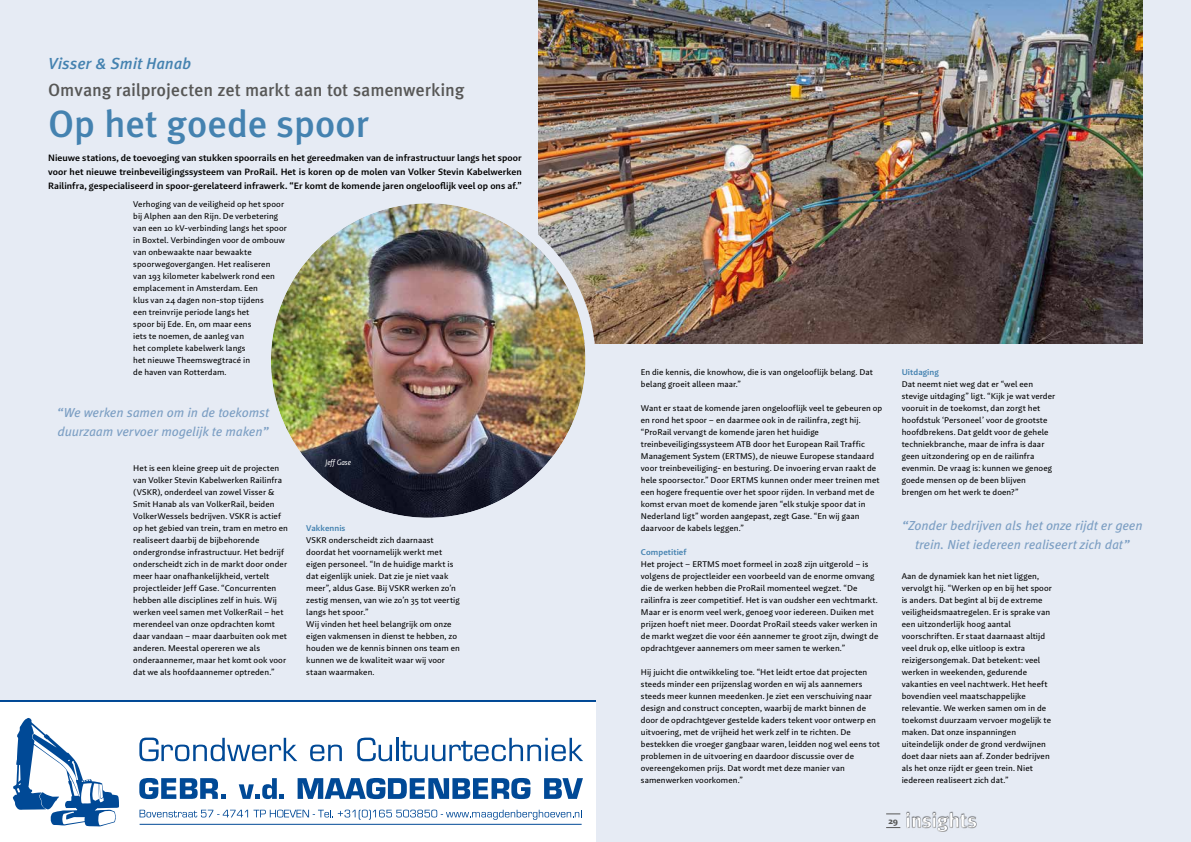
<style>
.page{position:relative;width:1191px;height:842px;background:#e6ebf4}
.page>*{position:absolute;margin:0;border:0;box-sizing:border-box;transform-origin:0 0}
.t1{font:500 38px "Meta Pro";letter-spacing:-.01em;color:#4482b0}
.t2{font:700 20.8px "Meta Pro";letter-spacing:-.025em;color:#fff}
.t3{font:500 17.7px "Meta Pro";letter-spacing:-.01em;color:#575756}
.t4{font:italic 500 16px "Meta Pro";letter-spacing:-.005em;color:#4482b0}
.t5{font:italic 13px/19px "Meta Pro";letter-spacing:-.01em;color:#7b9ec3}
.t6{font:600 9.4px/14px "Brando Sans";letter-spacing:.005em;color:#000;text-align:justify}
.t7{font:700 9px "Brando Sans";color:#575756}
.t8{font:8.5px/12px "Brando Sans Text";letter-spacing:.01em;color:#000}
.t9{font:600 8.5px "Brando Sans";letter-spacing:.005em;color:#4482b0}
.t10{font:italic 8px "Brando Sans Text";color:#fff;scale:.85 1}
</style>
<div class="page">
<img style="left:539px;top:0;width:603px;height:344px">
<img style="left:271px;top:203px;width:314px;height:315px;border-radius:157px">
<div style="left:261px;top:193px;width:334px;height:335px;border:10px solid #e6ebf4;border-radius:50%"></div>
<div style="left:0;top:700px;width:595px;height:142px;background:#fff"></div>
<svg style="left:139px;top:778px;width:87px;height:21px"></svg>
<svg style="left:239px;top:778px;width:45px;height:21px"></svg>
<svg style="left:297px;top:778px;width:233px;height:21px"></svg>
<svg style="left:544px;top:778px;width:39px;height:21px"></svg>
<svg style="left:139px;top:738px;width:158px;height:23px"></svg>
<svg style="left:310px;top:745px;width:32px;height:16px"></svg>
<svg style="left:357px;top:738px;width:35px;height:23px"></svg>
<hr style="left:396px;top:738px;width:3px;height:23px;background:#004996">
<svg style="left:401px;top:738px;width:182px;height:23px"></svg>
<svg style="left:139px;top:810px;width:443px;height:10px"></svg>
<hr style="left:140px;top:824px;width:441px;height:1px;background:#004996">
<svg style="left:13px;top:718px;width:106px;height:108px"></svg>
<hr style="left:0;top:700px;width:595px;height:2px;background:#004996">
<svg style="left:886px;top:814px;width:14px;height:1px"></svg>
<svg style="left:886px;top:827px;width:14px;height:1px"></svg>
<div style="left:906px;top:812px;width:71px;height:20px;background:#000;opacity:.55"></div>
<div style="left:906px;top:812px;width:70px;height:20px;background:#000;opacity:.6"></div>
<h3 class="t4" style="left:48px;top:51px;width:145px">Visser &amp; Smit Hanab</h3>
<h3 class="t3" style="left:48px;top:76px;width:418px">Omvang railprojecten zet markt aan tot samenwerking</h3>
<h1 class="t1" style="left:48px;top:94px;width:322px">Op het goede spoor</h1>
<p class="t6" style="left:48px;top:151px;width:475px">Nieuwe stations, de toevoeging van stukken spoorrails en het gereedmaken van de infrastructuur langs het spoor voor het nieuwe treinbeveiligingssysteem van ProRail. Het is koren op de molen van Volker Stevin Kabelwerken Railinfra, gespecialiseerd in spoor-gerelateerd infrawerk. “Er komt de komende jaren ongelooflijk veel op ons af.”</p>
<p class="t8" style="left:133px;top:198px;width:155px">Verhoging van de veiligheid op het spoor bij Alphen aan den Rijn. De verbetering van een 10 kV-verbinding langs het spoor in Boxtel. Verbindingen voor de ombouw van onbewaakte naar bewaakte spoorwegovergangen. Het realiseren<br>van 193 kilometer kabelwerk rond een emplacement in Amsterdam. Een<br>klus van 24 dagen non-stop tijdens<br>een treinvrije periode langs het<br>spoor bij Ede. En, om maar eens<br>iets te noemen, de aanleg van<br>het complete kabelwerk langs<br>het nieuwe Theemswegtracé in<br>de haven van Rotterdam.</p>
<h3 class="t5" style="left:57px;top:402px;width:214px">“We werken samen om in de toekomst duurzaam vervoer mogelijk te maken”</h3>
<p class="t8" style="left:133px;top:462px;width:156px">Het is een kleine greep uit de projecten van Volker Stevin Kabelwerken Railinfra (VSKR), onderdeel van zowel Visser &amp; Smit Hanab als van VolkerRail, beiden VolkerWessels bedrijven. VSKR is actief op het gebied van trein, tram en metro en realiseert daarbij de bijbehorende ondergrondse infrastructuur. Het bedrijf onderscheidt zich in de markt door onder meer haar onafhankelijkheid, vertelt projectleider Jeff Gase. “Concurrenten hebben alle disciplines zelf in huis. Wij werken veel samen met VolkerRail – het merendeel van onze opdrachten komt daar vandaan – maar daarbuiten ook met anderen. Meestal opereren we als onderaannemer, maar het komt ook voor dat we als hoofdaannemer optreden.”</p>
<p class="t10" style="left:325px;top:457px;width:32px">Jeff Gase</p>
<p class="t9" style="left:306px;top:523px;width:41px">Vakkennis</p>
<p class="t8" style="left:306px;top:534px;width:155px">VSKR onderscheidt zich daarnaast doordat het voornamelijk werkt met eigen personeel. “In de huidige markt is dat eigenlijk uniek. Dat zie je niet vaak meer”, aldus Gase. Bij VSKR werken zo’n zestig mensen, van wie zo’n 35 tot veertig langs het spoor.”<br>Wij vinden het heel belangrijk om onze eigen vakmensen in dienst te hebben, zo houden we de kennis binnen ons team en kunnen we de kwaliteit waar wij voor staan waarmaken.</p>
<p class="t8" style="left:641px;top:366px;width:234px">En die kennis, die knowhow, die is van ongelooflijk belang. Dat belang groeit alleen maar.”</p>
<p class="t8" style="left:641px;top:402px;width:243px">Want er staat de komende jaren ongelooflijk veel te gebeuren op en rond het spoor – en daarmee ook in de railinfra, zegt hij. “ProRail vervangt de komende jaren het huidige treinbeveiligingssysteem ATB door het European Rail Traffic Management System (ERTMS), de nieuwe Europese standaard voor treinbeveiliging- en besturing. De invoering ervan raakt de hele spoorsector.” Door ERTMS kunnen onder meer treinen met een hogere frequentie over het spoor rijden. In verband met de komst ervan moet de komende jaren “elk stukje spoor dat in Nederland ligt” worden aangepast, zegt Gase. “En wij gaan daarvoor de kabels leggen.”</p>
<p class="t9" style="left:641px;top:547px;width:47px">Competitief</p>
<p class="t8" style="left:641px;top:558px;width:239px">Het project – ERTMS moet formeel in 2028 zijn uitgerold – is volgens de projectleider een voorbeeld van de enorme omvang die de werken hebben die ProRail momenteel wegzet. “De railinfra is zeer competitief. Het is van oudsher een vechtmarkt.<br>Maar er is enorm veel werk, genoeg voor iedereen. Duiken met prijzen hoeft niet meer. Doordat ProRail steeds vaker werken in de markt wegzet die voor één aannemer te groot zijn, dwingt de opdrachtgever aannemers om meer samen te werken.”</p>
<p class="t8" style="left:641px;top:666px;width:240px">Hij juicht die ontwikkeling toe. “Het leidt ertoe dat projecten steeds minder een prijzenslag worden en wij als aannemers steeds meer kunnen meedenken. Je ziet een verschuiving naar design and construct concepten, waarbij de markt binnen de door de opdrachtgever gestelde kaders tekent voor ontwerp en uitvoering, met de vrijheid het werk zelf in te richten. De bestekken die vroeger gangbaar waren, leidden nog wel eens tot problemen in de uitvoering en daardoor discussie over de overeengekomen prijs. Dat wordt met deze manier van samenwerken voorkomen.”</p>
<p class="t9" style="left:901px;top:367px;width:39px">Uitdaging</p>
<p class="t8" style="left:901px;top:378px;width:155px">Dat neemt niet weg dat er “wel een stevige uitdaging” ligt. “Kijk je wat verder vooruit in de toekomst, dan zorgt het hoofdstuk ‘Personeel’ voor de grootste hoofdbrekens. Dat geldt voor de gehele techniekbranche, maar de infra is daar geen uitzondering op en de railinfra evenmin. De vraag is: kunnen we genoeg goede mensen op de been blijven brengen om het werk te doen?”</p>
<h3 class="t5" style="left:902px;top:515px;width:242px;text-align:center">“Zonder bedrijven als het onze rijdt er geen trein. Niet iedereen realiseert zich dat”</h3>
<p class="t8" style="left:901px;top:570px;width:152px">Aan de dynamiek kan het niet liggen, vervolgt hij. “Werken op en bij het spoor is anders. Dat begint al bij de extreme veiligheidsmaatregelen. Er is sprake van een uitzonderlijk hoog aantal voorschriften. Er staat daarnaast altijd veel druk op, elke uitloop is extra reizigersongemak. Dat betekent: veel werken in weekenden, gedurende vakanties en veel nachtwerk. Het heeft bovendien veel maatschappelijke relevantie. We werken samen om in de toekomst duurzaam vervoer mogelijk te maken. Dat onze inspanningen uiteindelijk onder de grond verdwijnen doet daar niets aan af. Zonder bedrijven als het onze rijdt er geen trein. Niet iedereen realiseert zich dat.”</p>
<p class="t7" style="left:888px;top:815px;width:11px">29</p>
<h2 class="t2" style="left:905px;top:804px;width:73px">insights</h2>
</div>
